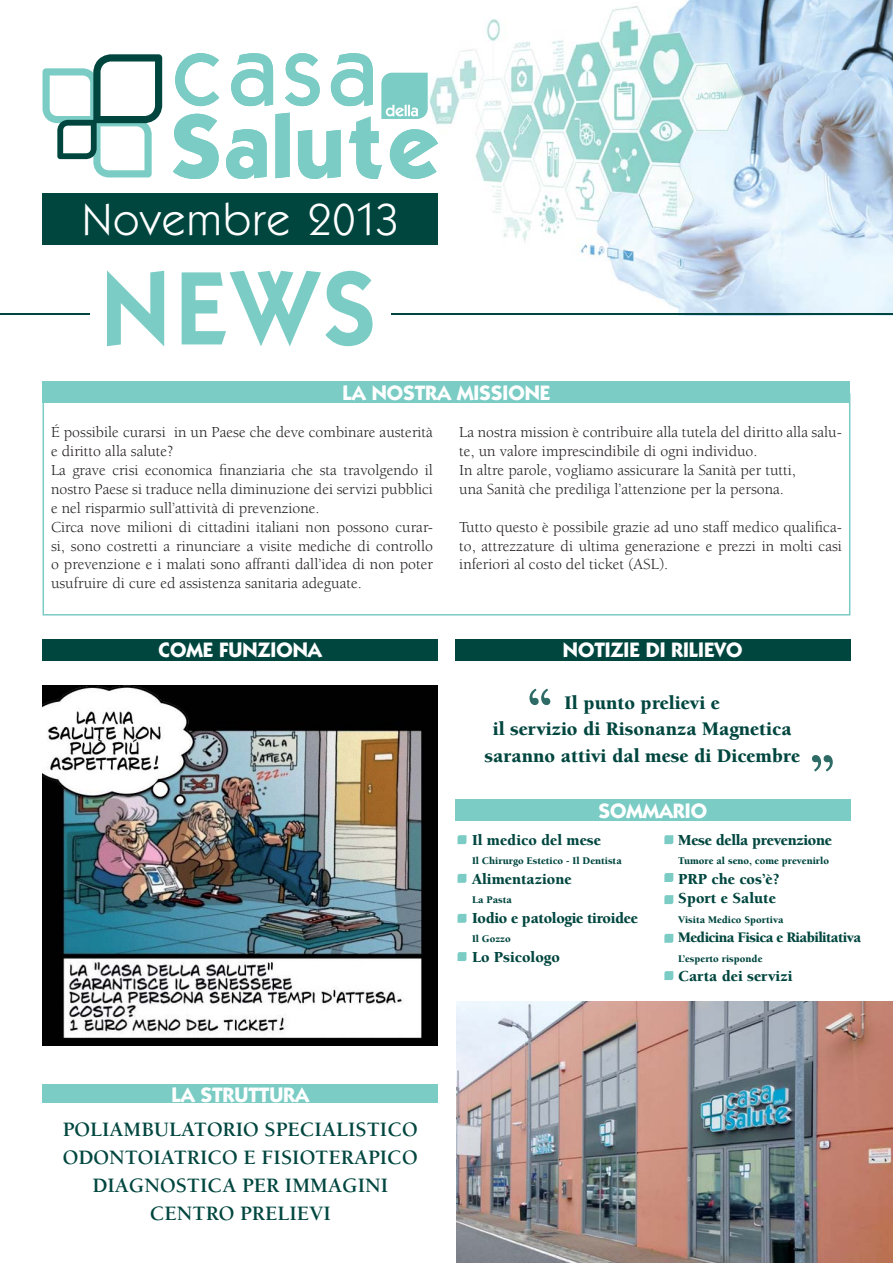
<style>
.page{position:relative;width:893px;height:1263px;background:#fff}
.page>*{position:absolute;margin:0;border:0;box-sizing:border-box;transform-origin:0 0}
.t1{font:600 105px "ITC Kabel Std";color:#7accc4}
.t2{font:900 57.75px "Berkeley Std";color:#2e6b67}
.t3{font:45px "ITC Kabel Std";letter-spacing:.04em;color:#fff}
.t4{font:700 21px/27.9px "Berkeley Std";color:#00463f;text-align:center}
.t5{font:700 21px "ITC Kabel Std";color:#fff}
.t6{font:900 19.8px/26.4px "Berkeley Std";color:#00463f;text-align:center}
.t7{font:15.75px/18.9px "Berkeley Std";color:#231f20}
.t8{font:900 15.75px/19.5px "Berkeley Std";color:#00463f}
.t9{font:900 15.75px "Berkeley Std";letter-spacing:-.02em;color:#00463f}
.t10{font:900 15px "Berkeley Std";letter-spacing:-.04em;color:#00463f}
.t11{font:900 10.5px "Berkeley Std";color:#00463f}
</style>
<div class="page">
<img style="left:414px;top:0;width:479px;height:314px">
<div style="left:455px;top:799px;width:395px;height:22px;background:#7accc4"></div>
<div style="left:455px;top:639px;width:395px;height:21px;background:#00463f"></div>
<div style="left:43px;top:1085px;width:395px;height:18px;background:#7accc4"></div>
<svg style="left:175px;top:53px;width:44px;height:53px"></svg>
<svg style="left:173px;top:114px;width:46px;height:65px"></svg>
<svg style="left:226px;top:53px;width:212px;height:126px"></svg>
<svg style="left:43px;top:54px;width:119px;height:123px"></svg>
<div style="left:43px;top:193px;width:395px;height:51px;background:#00463f"></div>
<svg style="left:664px;top:835px;width:9px;height:9px"></svg>
<svg style="left:458px;top:835px;width:8px;height:9px"></svg>
<svg style="left:664px;top:895px;width:9px;height:9px"></svg>
<svg style="left:458px;top:874px;width:8px;height:9px"></svg>
<svg style="left:664px;top:873px;width:9px;height:9px"></svg>
<svg style="left:664px;top:971px;width:9px;height:9px"></svg>
<svg style="left:458px;top:952px;width:8px;height:9px"></svg>
<svg style="left:664px;top:934px;width:9px;height:9px"></svg>
<svg style="left:458px;top:914px;width:8px;height:9px"></svg>
<hr style="left:0;top:314px;width:89px;height:1px;background:#00463f">
<hr style="left:391px;top:314px;width:502px;height:1px;background:#00463f">
<img style="left:456px;top:1001px;width:437px;height:262px">
<img style="left:43px;top:686px;width:395px;height:359px">
<svg style="left:43px;top:403px;width:807px;height:212px"></svg>
<div style="left:43px;top:382px;width:807px;height:21px;background:#7accc4"></div>
<div style="left:43px;top:639px;width:395px;height:21px;background:#00463f"></div>
<h3 class="t3" style="left:82px;top:203px;width:318px">Novembre 2013</h3>
<h1 class="t1" style="left:101px;top:270px;width:277px">NEWS</h1>
<h3 class="t5" style="left:343px;top:385px;width:209px">LA NOSTRA MISSIONE</h3>
<p class="t7" style="left:51px;top:424px;width:383px">É possibile curarsi in un Paese che deve combinare austerità e diritto alla salute?<br>La grave crisi economica finanziaria che sta travolgendo il nostro Paese si traduce nella diminuzione dei servizi pubblici e nel risparmio sull’attività di prevenzione.<br>Circa nove milioni di cittadini italiani non possono curar&shy;si, sono costretti a rinunciare a visite mediche di controllo o prevenzione e i malati sono affranti dall’idea di non poter usufruire di cure ed assistenza sanitaria adeguate.</p>
<p class="t7" style="left:459px;top:424px;width:384px">La nostra mission è contribuire alla tutela del diritto alla salu&shy;te, un valore imprescindibile di ogni individuo.<br>In altre parole, vogliamo assicurare la Sanità per tutti,<br>una Sanità che prediliga l’attenzione per la persona.</p>
<p class="t7" style="left:459px;top:518px;width:384px;text-align:justify">Tutto questo è possibile grazie ad uno staff medico qualifica&shy;to, attrezzature di ultima generazione e prezzi in molti casi inferiori al costo del ticket (ASL).</p>
<h3 class="t5" style="left:159px;top:642px;width:165px">COME FUNZIONA</h3>
<h3 class="t5" style="left:171px;top:1086px;width:139px">LA STRUTTURA</h3>
<h3 class="t4" style="left:63px;top:1117px;width:356px">POLIAMBULATORIO SPECIALISTICO<br>ODONTOIATRICO E FISIOTERAPICO<br>DIAGNOSTICA PER IMMAGINI<br>CENTRO PRELIEVI</h3>
<h3 class="t5" style="left:563px;top:642px;width:181px">NOTIZIE DI RILIEVO</h3>
<h2 class="t2" style="left:527px;top:685px;width:27px">“</h2>
<p class="t6" style="left:484px;top:691px;width:317px">Il punto prelievi e<br>il servizio di Risonanza Magnetica saranno attivi dal mese di Dicembre</p>
<h2 class="t2" style="left:809px;top:752px;width:27px">”</h2>
<h3 class="t5" style="left:598px;top:803px;width:110px">SOMMARIO</h3>
<p class="t8" style="left:472px;top:831px;width:130px">Il medico del mese</p>
<p class="t11" style="left:472px;top:857px;width:151px">Il Chirurgo Estetico - Il Dentista</p>
<p class="t8" style="left:472px;top:870px;width:101px">Alimentazione</p>
<p class="t11" style="left:472px;top:896px;width:42px">La Pasta</p>
<p class="t9" style="left:472px;top:911px;width:167px">Iodio e patologie tiroidee</p>
<p class="t11" style="left:472px;top:935px;width:40px">Il Gozzo</p>
<p class="t8" style="left:472px;top:948px;width:89px">Lo Psicologo</p>
<p class="t9" style="left:678px;top:833px;width:155px">Mese della prevenzione</p>
<p class="t11" style="left:678px;top:857px;width:152px">Tumore al seno, come prevenirlo</p>
<p class="t8" style="left:678px;top:870px;width:103px">PRP che cos’è?<br>Sport e Salute</p>
<p class="t11" style="left:678px;top:915px;width:107px">Visita Medico Sportiva</p>
<p class="t10" style="left:678px;top:931px;width:184px">Medicina Fisica e Riabilitativa</p>
<p class="t11" style="left:678px;top:954px;width:86px">L’esperto risponde</p>
<p class="t8" style="left:678px;top:968px;width:116px">Carta dei servizi</p>
</div>
